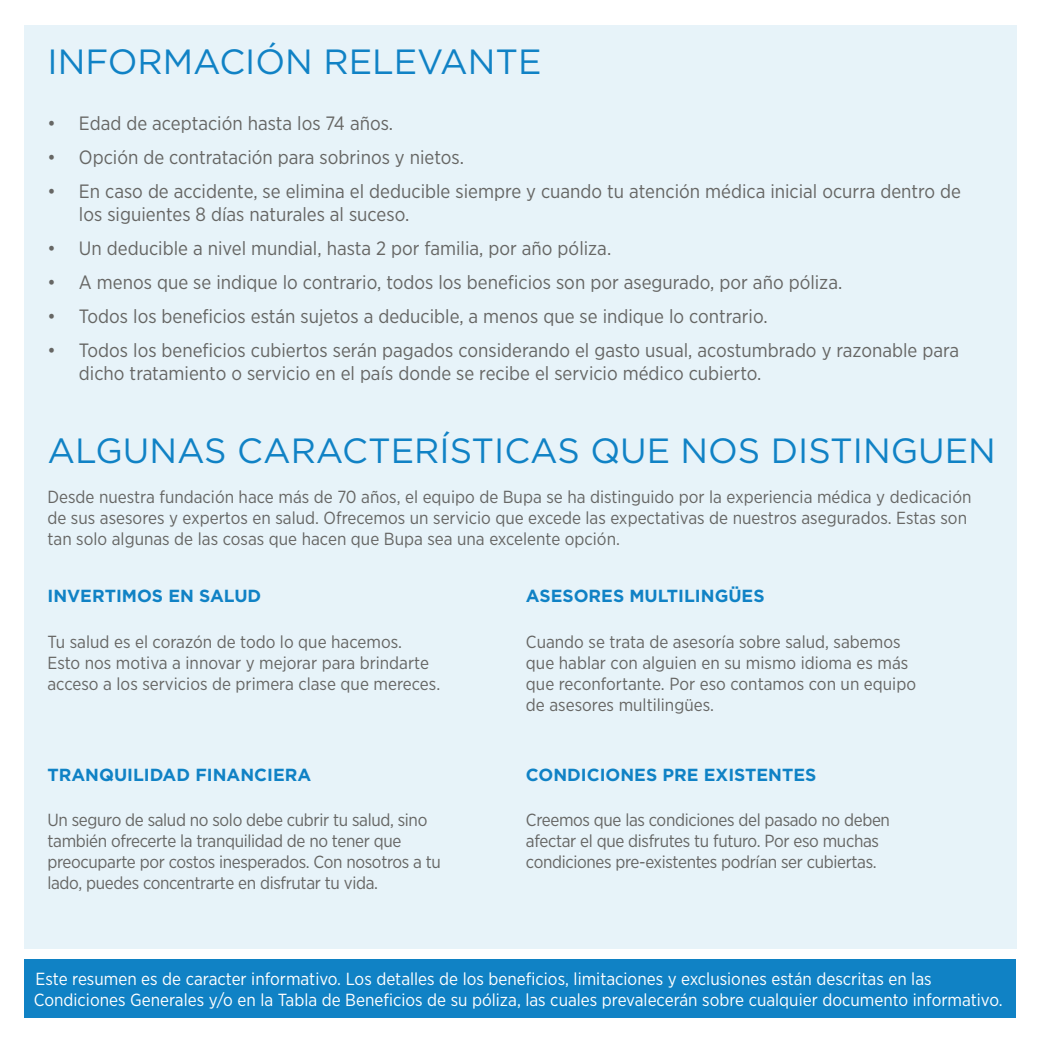
<style>
.page{position:relative;width:1042px;height:1042px;background:#fff}
.page>*{position:absolute;margin:0;border:0;box-sizing:border-box;transform-origin:0 0}
.t1{font:35px "Gotham";color:#1082c5}
.t2{font:19.25px/22.8px "Gotham Narrow";color:#666664}
.t3{font:17.5px/21px "Gotham Narrow";color:#666664}
.t4{font:17.5px/21px "Gotham Narrow";letter-spacing:-.02em;color:#666664}
.t5{font:17.5px/21px "Gotham Narrow";color:#fff}
.t6{font:700 17.5px "Gotham";color:#1082c5}
</style>
<div class="page">
<div style="left:25px;top:25px;width:992px;height:923px;background:#e7f3f9"></div>
<div style="left:25px;top:959px;width:991px;height:58px;background:#1082c5"></div>
<h1 class="t1" style="left:47px;top:43px;width:495px">INFORMACIÓN RELEVANTE</h1>
<p class="t2" style="left:47px;top:111px;width:347px">• Edad de aceptación hasta los 74 años.</p>
<p class="t2" style="left:47px;top:145px;width:418px">• Opción de contratación para sobrinos y nietos.</p>
<p class="t2" style="left:79px;top:179px;width:883px;text-indent:-31px">• En caso de accidente, se elimina el deducible siempre y cuando tu atención médica inicial ocurra dentro de los siguientes 8 días naturales al suceso.</p>
<p class="t2" style="left:47px;top:236px;width:565px">• Un deducible a nivel mundial, hasta 2 por familia, por año póliza.</p>
<p class="t2" style="left:47px;top:270px;width:796px">• A menos que se indique lo contrario, todos los beneficios son por asegurado, por año póliza.</p>
<p class="t2" style="left:47px;top:304px;width:722px">• Todos los beneficios están sujetos a deducible, a menos que se indique lo contrario.</p>
<p class="t2" style="left:79px;top:339px;width:881px;text-indent:-31px">• Todos los beneficios cubiertos serán pagados considerando el gasto usual, acostumbrado y razonable para dicho tratamiento o servicio en el país donde se recibe el servicio médico cubierto.</p>
<h1 class="t1" style="left:47px;top:431px;width:950px">ALGUNAS CARACTERÍSTICAS QUE NOS DISTINGUEN</h1>
<p class="t3" style="left:47px;top:486px;width:925px">Desde nuestra fundación hace más de 70 años, el equipo de Bupa se ha distinguido por la experiencia médica y dedicación de sus asesores y expertos en salud. Ofrecemos un servicio que excede las expectativas de nuestros asegurados. Estas son tan solo algunas de las cosas que hacen que Bupa sea una excelente opción.</p>
<p class="t6" style="left:47px;top:586px;width:215px">INVERTIMOS EN SALUD</p>
<p class="t6" style="left:526px;top:586px;width:240px">ASESORES MULTILINGÜES</p>
<p class="t3" style="left:47px;top:630px;width:394px">Tu salud es el corazón de todo lo que hacemos.<br>Esto nos motiva a innovar y mejorar para brindarte acceso a los servicios de primera clase que mereces.</p>
<p class="t3" style="left:526px;top:630px;width:392px">Cuando se trata de asesoría sobre salud, sabemos que hablar con alguien en su mismo idioma es más que reconfortante. Por eso contamos con un equipo de asesores multilingües.</p>
<p class="t6" style="left:47px;top:764px;width:265px">TRANQUILIDAD FINANCIERA</p>
<p class="t6" style="left:526px;top:764px;width:292px">CONDICIONES PRE EXISTENTES</p>
<p class="t4" style="left:47px;top:809px;width:395px">Un seguro de salud no solo debe cubrir tu salud, sino también ofrecerte la tranquilidad de no tener que preocuparte por costos inesperados. Con nosotros a tu lado, puedes concentrarte en disfrutar tu vida.</p>
<p class="t4" style="left:526px;top:809px;width:365px">Creemos que las condiciones del pasado no deben afectar el que disfrutes tu futuro. Por eso muchas condiciones pre-existentes podrían ser cubiertas.</p>
<p class="t5" style="left:34px;top:967px;width:970px">Este resumen es de caracter informativo. Los detalles de los beneficios, limitaciones y exclusiones están descritas en las<br>Condiciones Generales y/o en la Tabla de Beneficios de su póliza, las cuales prevalecerán sobre cualquier documento informativo.</p>
</div>
